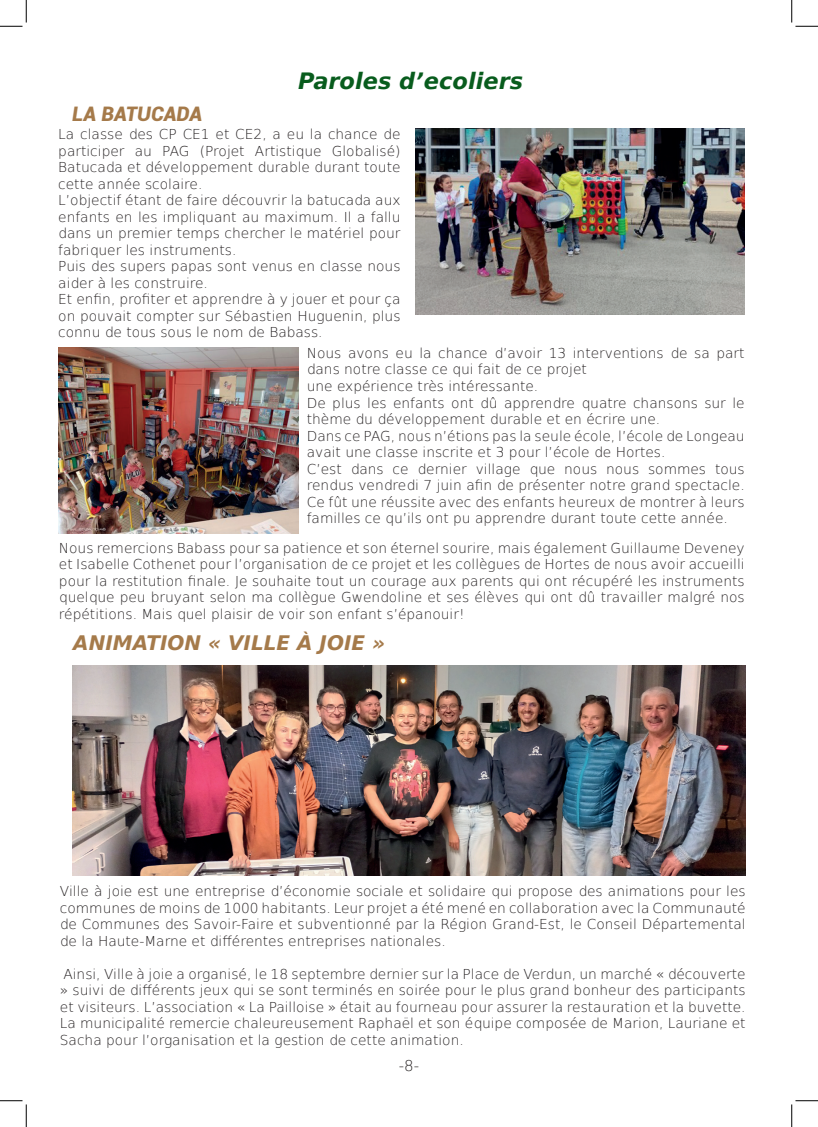
<style>
.page{position:relative;width:818px;height:1127px;background:#fff}
.page>*{position:absolute;margin:0;border:0;box-sizing:border-box;transform-origin:0 0}
.t1{font:italic 700 22.5px "DejaVu Sans";color:#085c1d}
.t2{font:italic 700 20px "DejaVu Sans";color:#a57a4a}
.t3{font:italic 900 20px "Roboto";color:#a57a4a}
.t4{font:200 15px "DejaVu Sans";color:#231f20}
.t5{font:200 13.75px/16.5px "DejaVu Sans";color:#231f20;text-align:justify}
</style>
<div class="page">
<img style="left:73px;top:665px;width:672px;height:210px">
<img style="left:415px;top:128px;width:329px;height:186px">
<img style="left:59px;top:347px;width:239px;height:186px">
<svg style="left:0;top:0;width:27px;height:27px"></svg>
<svg style="left:0;top:1100px;width:27px;height:26px"></svg>
<svg style="left:791px;top:0;width:27px;height:27px"></svg>
<svg style="left:791px;top:1100px;width:27px;height:26px"></svg>
<h1 class="t1" style="left:298px;top:64px;width:226px">Paroles d’ecoliers</h1>
<h2 class="t3" style="left:72px;top:100px;width:131px">LA BATUCADA</h2>
<p class="t5" style="left:58px;top:125px;width:344px;text-align:left">La classe des CP CE1 et CE2, a eu la chance de participer au PAG (Projet Artistique Globalisé)<br>Batucada et développement durable durant toute cette année scolaire.<br>L’objectif étant de faire découvrir la batucada aux enfants en les impliquant au maximum. Il a fallu dans un premier temps chercher le matériel pour fabriquer les instruments.<br>Puis des supers papas sont venus en classe nous aider à les construire.<br>Et enfin, profiter et apprendre à y jouer et pour ça on pouvait compter sur Sébastien Huguenin, plus connu de tous sous le nom de Babass.</p>
<p class="t5" style="left:307px;top:344px;width:439px;text-align:left">Nous avons eu la chance d’avoir 13 interventions de sa part dans notre classe ce qui fait de ce projet<br>une expérience très intéressante.<br>De plus les enfants ont dû apprendre quatre chansons sur le thème du développement durable et en écrire une.<br>Dans ce PAG, nous n’étions pas la seule école, l’école de Longeau avait une classe inscrite et 3 pour l’école de Hortes.<br>C’est dans ce dernier village que nous nous sommes tous rendus vendredi 7 juin afin de présenter notre grand spectacle.<br>Ce fût une réussite avec des enfants heureux de montrer à leurs familles ce qu’ils ont pu apprendre durant toute cette année.</p>
<p class="t5" style="left:59px;top:538px;width:687px">Nous remercions Babass pour sa patience et son éternel sourire, mais également Guillaume Deveney et Isabelle Cothenet pour l’organisation de ce projet et les collègues de Hortes de nous avoir accueilli pour la restitution finale. Je souhaite tout un courage aux parents qui ont récupéré les instruments quelque peu bruyant selon ma collègue Gwendoline et ses élèves qui ont dû travailler malgré nos répétitions. Mais quel plaisir de voir son enfant s’épanouir!</p>
<h2 class="t2" style="left:73px;top:627px;width:313px">ANIMATION « VILLE À JOIE »</h2>
<p class="t5" style="left:60px;top:882px;width:687px">Ville à joie est une entreprise d’économie sociale et solidaire qui propose des animations pour les communes de moins de 1000 habitants. Leur projet a été mené en collaboration avec la Communauté de Communes des Savoir-Faire et subventionné par la Région Grand-Est, le Conseil Départemental de la Haute-Marne et différentes entreprises nationales.</p>
<p class="t5" style="left:60px;top:964px;width:687px">Ainsi, Ville à joie a organisé, le 18 septembre dernier sur la Place de Verdun, un marché « découverte » suivi de différents jeux qui se sont terminés en soirée pour le plus grand bonheur des participants et visiteurs. L’association « La Pailloise » était au fourneau pour assurer la restauration et la buvette.<br>La municipalité remercie chaleureusement Raphaël et son équipe composée de Marion, Lauriane et Sacha pour l’organisation et la gestion de cette animation.</p>
<p class="t4" style="left:399px;top:1054px;width:22px">-8-</p>
</div>
